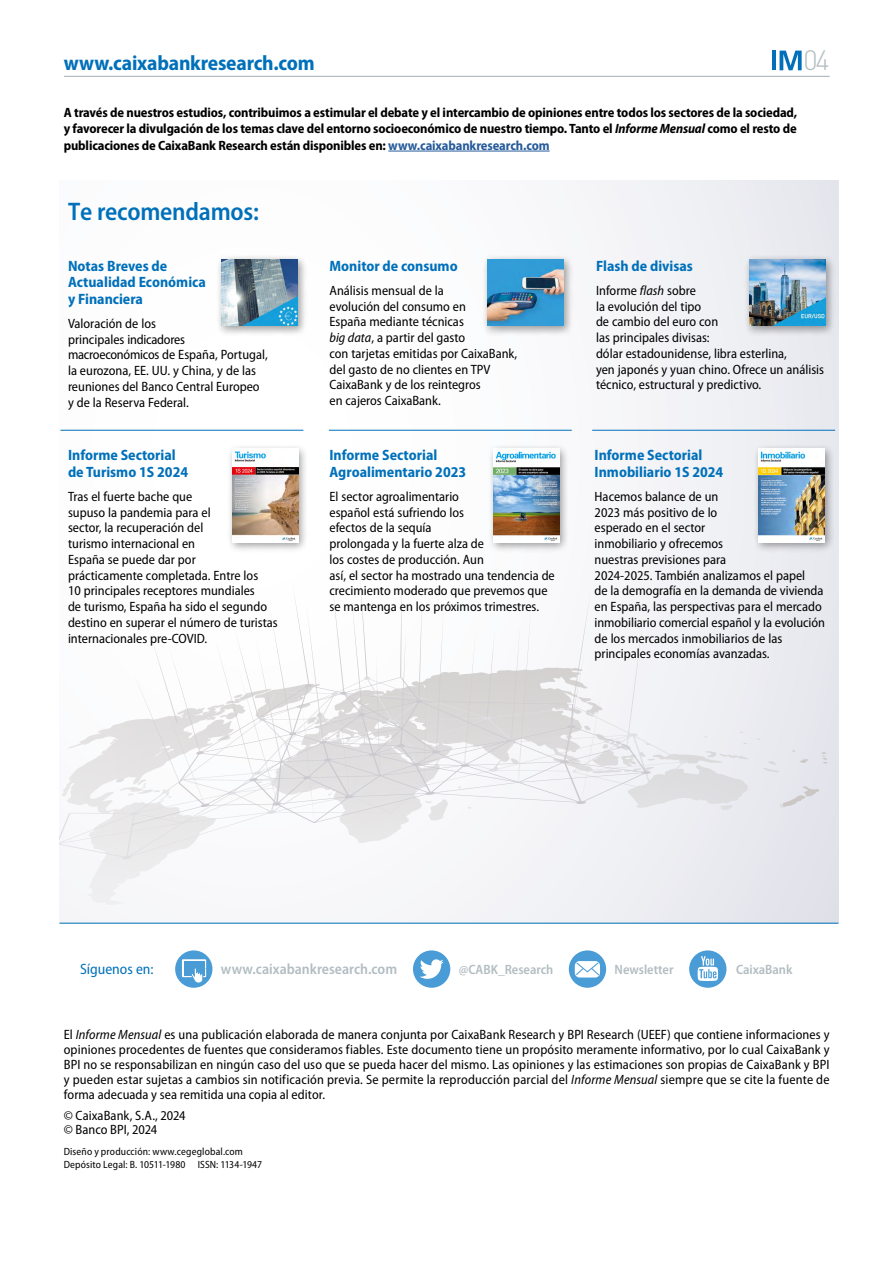
<style>
.page{position:relative;width:893px;height:1263px;background:#fff}
.page>*{position:absolute;margin:0;border:0;box-sizing:border-box;transform-origin:0 0}
.t1{font:300 27.6px "DIN Pro";color:#b2bdc2}
.t2{font:600 semi-condensed 25.5px "Myriad Pro";letter-spacing:-.01em;color:#0070ba}
.t3{font:700 semi-condensed 21px "Myriad Pro";letter-spacing:-.01em;color:#0070ba}
.t4{font:700 semi-condensed 15px/16.5px "Myriad Pro";color:#0070ba}
.t5{font:600 semi-condensed 15px "Myriad Pro";color:#b2bdc2}
.t6{font:semi-condensed 15px "Myriad Pro";color:#0070ba}
.t7{font:semi-condensed 13.5px/15.8px "Myriad Pro";color:#000}
.t8{font:700 semi-condensed 13.5px/16.2px "Myriad Pro";letter-spacing:-.01em;color:#000;text-align:justify}
.t9{font:600 semi-condensed 13.5px "Myriad Pro";color:#b2bdc2}
.t10{font:semi-condensed 10.5px/12.8px "Myriad Pro";letter-spacing:.01em;color:#000}
.s1{font-style:italic}
.s2{color:#275b9b}
</style>
<div class="page">
<svg style="left:779px;top:51px;width:23px;height:19px"></svg>
<hr style="left:772px;top:51px;width:4px;height:19px;background:#0070ba">
<hr style="left:64px;top:76px;width:765px;height:1px;background:#b2bdc2">
<hr style="left:388px;top:151px;width:162px;height:1px;background:#275b9b">
<div style="left:60px;top:181px;width:778px;height:742px;background:linear-gradient(to right,#fff,#ecedf2)"></div>
<svg style="left:60px;top:570px;width:629px;height:289px"></svg>
<hr style="left:60px;top:923px;width:778px;height:1px;background:#0070ba">
<div style="left:569px;top:950px;width:37px;height:38px;background:#4a9cd6;border-radius:50%"></div>
<svg style="left:575px;top:961px;width:25px;height:16px"></svg>
<div style="left:175px;top:950px;width:37px;height:38px;background:#4a9cd6;border-radius:50%"></div>
<svg style="left:182px;top:959px;width:24px;height:18px"></svg>
<div style="left:184px;top:961px;width:20px;height:14px;background:#4a9cd6"></div>
<svg style="left:191px;top:967px;width:15px;height:17px"></svg>
<div style="left:689px;top:950px;width:37px;height:38px;background:#4a9cd6;border-radius:50%"></div>
<svg style="left:698px;top:956px;width:20px;height:25px"></svg>
<div style="left:413px;top:950px;width:37px;height:38px;background:#4a9cd6;border-radius:50%"></div>
<svg style="left:420px;top:959px;width:24px;height:20px"></svg>
<div style="left:215px;top:254px;width:93px;height:82px;background:#000;opacity:.4"></div>
<img style="left:221px;top:259px;width:77px;height:67px">
<hr style="left:60px;top:430px;width:243px;height:1px;background:#0070ba">
<hr style="left:329px;top:430px;width:243px;height:1px;background:#0070ba">
<hr style="left:592px;top:430px;width:243px;height:1px;background:#0070ba">
<div style="left:226px;top:443px;width:83px;height:110px;background:#000;opacity:.4"></div>
<img style="left:232px;top:449px;width:66px;height:93px">
<div style="left:488px;top:443px;width:82px;height:110px;background:#000;opacity:.4"></div>
<img style="left:493px;top:449px;width:66px;height:93px">
<div style="left:752px;top:443px;width:83px;height:110px;background:#000;opacity:.4"></div>
<img style="left:758px;top:449px;width:66px;height:93px">
<div style="left:481px;top:254px;width:93px;height:82px;background:#000;opacity:.4"></div>
<img style="left:487px;top:259px;width:77px;height:67px">
<div style="left:743px;top:254px;width:93px;height:82px;background:#000;opacity:.4"></div>
<img style="left:749px;top:259px;width:77px;height:67px">
<h3 class="t3" style="left:64px;top:51px;width:252px">www.caixabankresearch.com</h3>
<h1 class="t1" style="left:803px;top:39px;width:28px">04</h1>
<p class="t8" style="left:64px;top:105px;width:735px">A través de nuestros estudios, contribuimos a estimular el debate y el intercambio de opiniones entre todos los sectores de la sociedad, y favorecer la divulgación de los temas clave del entorno socioeconómico de nuestro tiempo. Tanto el <span class="s1">Informe Mensual</span> como el resto de publicaciones de CaixaBank Research están disponibles en: <span class="s2">www.caixabankresearch.com</span></p>
<h2 class="t2" style="left:68px;top:197px;width:192px">Te recomendamos:</h2>
<p class="t4" style="left:68px;top:258px;width:139px">Notas Breves de<br>Actualidad Económica y Financiera</p>
<p class="t7" style="left:68px;top:316px;width:201px">Valoración de los<br>principales indicadores macroeconómicos de España, Portugal, la eurozona, EE. UU. y China, y de las reuniones del Banco Central Europeo y de la Reserva Federal.</p>
<p class="t4" style="left:68px;top:447px;width:122px">Informe Sectorial de Turismo 1S 2024</p>
<p class="t7" style="left:68px;top:489px;width:211px">Tras el fuerte bache que<br>supuso la pandemia para el<br>sector, la recuperación del<br>turismo internacional en<br>España se puede dar por<br>prácticamente completada. Entre los<br>10 principales receptores mundiales<br>de turismo, España ha sido el segundo destino en superar el número de turistas internacionales pre-COVID.</p>
<p class="t4" style="left:329px;top:258px;width:130px">Monitor de consumo</p>
<p class="t7" style="left:329px;top:283px;width:189px">Análisis mensual de la<br>evolución del consumo en<br>España mediante técnicas<br><span class="s1">big data</span>, a partir del gasto<br>con tarjetas emitidas por CaixaBank, del gasto de no clientes en TPV<br>CaixaBank y de los reintegros<br>en cajeros CaixaBank.</p>
<p class="t4" style="left:329px;top:447px;width:138px">Informe Sectorial<br>Agroalimentario 2023</p>
<p class="t7" style="left:329px;top:489px;width:227px">El sector agroalimentario<br>español está sufriendo los<br>efectos de la sequía<br>prolongada y la fuerte alza de<br>los costes de producción. Aun<br>así, el sector ha mostrado una tendencia de crecimiento moderado que prevemos que se mantenga en los próximos trimestres.</p>
<p class="t4" style="left:596px;top:258px;width:98px">Flash de divisas</p>
<p class="t7" style="left:596px;top:283px;width:230px">Informe <span class="s1">flash</span> sobre<br>la evolución del tipo<br>de cambio del euro con<br>las principales divisas:<br>dólar estadounidense, libra esterlina,<br>yen japonés y yuan chino. Ofrece un análisis técnico, estructural y predictivo.</p>
<p class="t4" style="left:595px;top:447px;width:130px">Informe Sectorial<br>Inmobiliario 1S 2024</p>
<p class="t7" style="left:595px;top:489px;width:232px">Hacemos balance de un<br>2023 más positivo de lo<br>esperado en el sector<br>inmobiliario y ofrecemos<br>nuestras previsiones para<br>2024-2025. También analizamos el papel<br>de la demografía en la demanda de vivienda en España, las perspectivas para el mercado inmobiliario comercial español y la evolución de los mercados inmobiliarios de las principales economías avanzadas.</p>
<p class="t6" style="left:80px;top:961px;width:75px">Síguenos en:</p>
<p class="t5" style="left:221px;top:961px;width:178px">www.caixabankresearch.com</p>
<p class="t9" style="left:459px;top:962px;width:96px">@CABK_Research</p>
<p class="t9" style="left:615px;top:962px;width:60px">Newsletter</p>
<p class="t9" style="left:736px;top:962px;width:58px">CaixaBank</p>
<p class="t7" style="left:64px;top:1027px;width:767px;line-height:15px;text-align:justify">El <span class="s1">Informe Mensual</span> es una publicación elaborada de manera conjunta por CaixaBank Research y BPI Research (UEEF) que contiene informaciones y opiniones procedentes de fuentes que consideramos fiables. Este documento tiene un propósito meramente informativo, por lo cual CaixaBank y BPI no se responsabilizan en ningún caso del uso que se pueda hacer del mismo. Las opiniones y las estimaciones son propias de CaixaBank y BPI y pueden estar sujetas a cambios sin notificación previa. Se permite la reproducción parcial del <span class="s1">Informe Mensual</span> siempre que se cite la fuente de forma adecuada y sea remitida una copia al editor.</p>
<p class="t7" style="left:64px;top:1108px;width:123px;line-height:14.2px">© CaixaBank, S.A., 2024 © Banco BPI, 2024</p>
<p class="t10" style="left:64px;top:1146px;width:200px">Diseño y producción: www.cegeglobal.com<br>Depósito Legal: B. 10511-1980 ISSN: 1134-1947</p>
</div>
